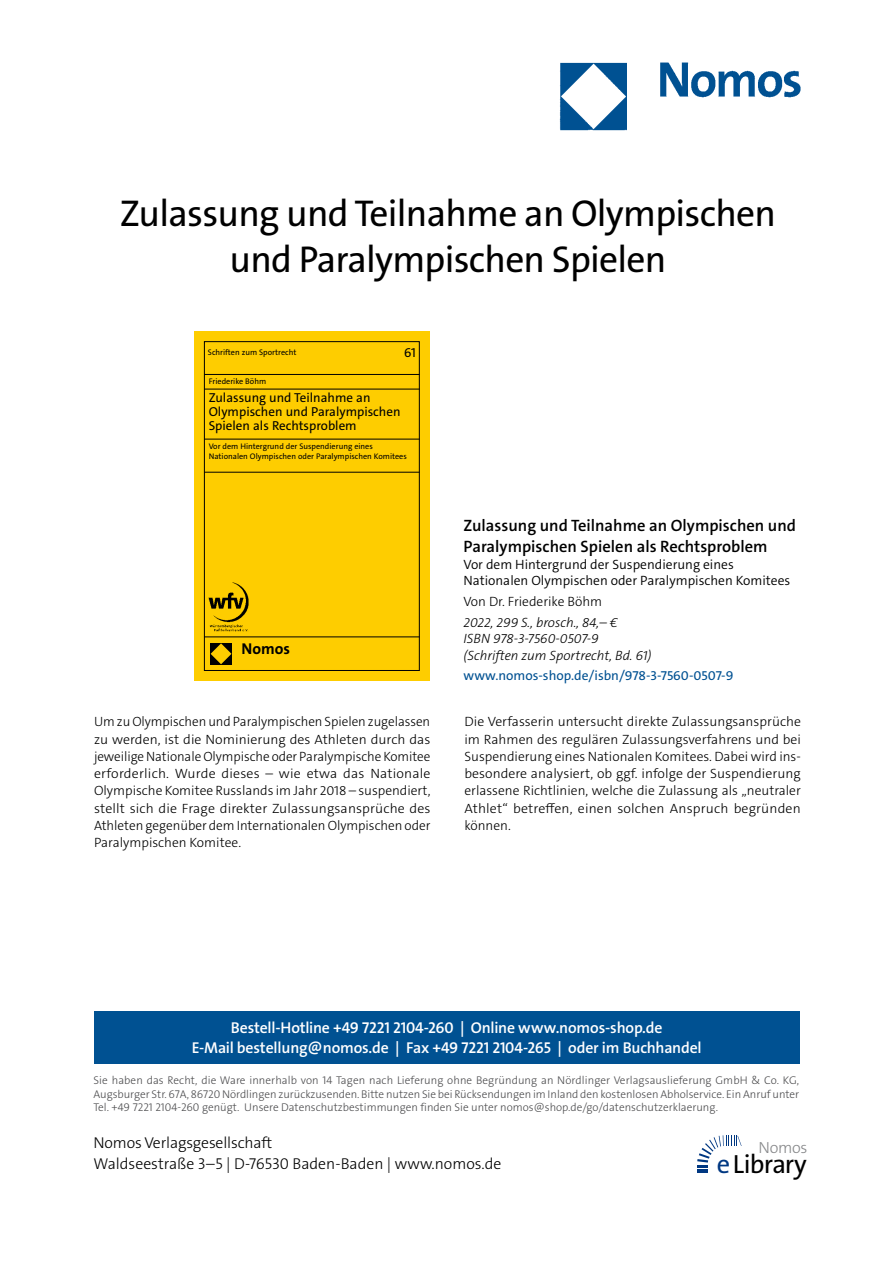
<style>
.page{position:relative;width:893px;height:1263px;background:#fff}
.page>*{position:absolute;margin:0;border:0;box-sizing:border-box;transform-origin:0 0}
.t1{font:37.5px/46.5px "The Sans Os F";letter-spacing:-.02em;color:#000;text-align:center}
.t2{font:26.4px "The Sans Os F";letter-spacing:-.03em;color:#000}
.t3{font:600 16.5px/21px "The Sans C5";color:#000}
.t4{font:300 16.2px "The Sans Os F";letter-spacing:-.02em;color:#87888a}
.t5{font:600 15.75px/21px "The Sans Os F";letter-spacing:-.01em;color:#fff;text-align:center}
.t6{font:300 15.75px/21px "The Sans Os F";color:#000}
.t7{font:700 15.75px "The Sans C5";color:#000}
.t8{font:300 13.5px/17.2px "The Sans C5";color:#000;text-align:justify}
.t9{font:300 13.5px/16.5px "The Sans C5";color:#000}
.t10{font:italic 300 13.5px/16.5px "The Sans C5";color:#000}
.t11{font:13.5px "The Sans C5";color:#005192}
.t12{font:13.05px/14.1px "The Sans C5";color:#000}
.t13{font:300 11.25px/13.5px "The Sans Os F";color:#4b4b4d;text-align:justify}
.t14{font:8.1px/9.8px "The Sans C5";color:#000}
.s1{color:#003882}
</style>
<div class="page">
<img style="left:559px;top:62px;width:242px;height:69px">
<div style="left:94px;top:1011px;width:705px;height:52px;background:#005192"></div>
<svg style="left:697px;top:1135px;width:45px;height:38px"></svg>
<div style="left:194px;top:331px;width:236px;height:349px;background:#fecd00"></div>
<div style="left:204px;top:341px;width:216px;height:330px;border:1px solid #000"></div>
<hr style="left:204px;top:374px;width:216px;height:1px;background:#000">
<hr style="left:204px;top:439px;width:216px;height:1px;background:#000">
<hr style="left:204px;top:472px;width:216px;height:1px;background:#000">
<hr style="left:204px;top:637px;width:216px;height:1px;background:#000">
<div style="left:210px;top:643px;width:22px;height:22px;background:#000"></div>
<svg style="left:211px;top:643px;width:20px;height:21px"></svg>
<img style="left:208px;top:582px;width:41px;height:50px">
<hr style="left:204px;top:389px;width:216px;height:1px;background:#000">
<h1 class="t1" style="left:120px;top:194px;width:658px">Zulassung und Teilnahme an Olympischen und Paralympischen Spielen</h1>
<p class="t14" style="left:208px;top:348px;width:90px">Schriften zum Sportrecht</p>
<p class="t12" style="left:404px;top:345px;width:13px">61</p>
<p class="t14" style="left:209px;top:377px;width:59px">Friederike Böhm</p>
<p class="t12" style="left:209px;top:391px;width:193px">Zulassung und Teilnahme an<br>Olympischen und Paralympischen<br>Spielen als Rechtsproblem</p>
<p class="t14" style="left:209px;top:442px;width:200px">Vor dem Hintergrund der Suspendierung eines<br>Nationalen Olympischen oder Paralympischen Komitees</p>
<p class="t7" style="left:242px;top:638px;width:50px">Nomos</p>
<p class="t3" style="left:463px;top:515px;width:334px">Zulassung und Teilnahme an Olympischen und<br>Paralympischen Spielen als Rechtsproblem</p>
<p class="t9" style="left:463px;top:556px;width:328px">Vor dem Hintergrund der Suspendierung eines<br>Nationalen Olympischen oder Paralympischen Komitees</p>
<p class="t8" style="left:463px;top:593px;width:140px">Von Dr. Friederike Böhm</p>
<p class="t10" style="left:463px;top:614px;width:190px">2022, 299 S., brosch., 84,– €<br>ISBN 978-3-7560-0507-9 (Schriften zum Sportrecht, Bd. 61)</p>
<p class="t11" style="left:463px;top:667px;width:271px">www.nomos-shop.de/isbn/978-3-7560-0507-9</p>
<p class="t8" style="left:94px;top:713px;width:338px">Um zu Olympischen und Paralympischen Spielen zugelassen zu werden, ist die Nominierung des Athleten durch das jeweilige Nationale Olympische oder Paralympische Komitee erforderlich. Wurde dieses – wie etwa das Nationale Olympische Komitee Russlands im Jahr 2018 – suspendiert, stellt sich die Frage direkter Zulassungsansprüche des Athleten gegenüber dem Internationalen Olympischen oder Paralympischen Komitee.</p>
<p class="t8" style="left:464px;top:713px;width:338px">Die Verfasserin untersucht direkte Zulassungsansprüche im Rahmen des regulären Zulassungsverfahrens und bei Suspendierung eines Nationalen Komitees. Dabei wird ins&shy;besondere analysiert, ob ggf. infolge der Suspendierung erlassene Richtlinien, welche die Zulassung als „neutraler Athlet“ betreffen, einen solchen Anspruch begründen können.</p>
<p class="t5" style="left:192px;top:1017px;width:511px">Bestell-Hotline +49 7221 2104-260 | Online www.nomos-shop.de<br>E-Mail bestellung@nomos.de | Fax +49 7221 2104-265 | oder im Buchhandel</p>
<p class="t13" style="left:94px;top:1074px;width:707px">Sie haben das Recht, die Ware innerhalb von 14 Tagen nach Lieferung ohne Begründung an Nördlinger Verlagsauslieferung GmbH &amp; Co. KG, Augsburger Str. 67A, 86720 Nördlingen zurückzusenden. Bitte nutzen Sie bei Rücksendungen im Inland den kostenlosen Abholservice. Ein Anruf unter Tel. +49 7221 2104-260 genügt. Unsere Datenschutzbestimmungen finden Sie unter nomos@shop.de/go/datenschutzerklaerung.</p>
<p class="t6" style="left:94px;top:1133px;width:409px">Nomos Verlagsgesellschaft<br>Waldseestraße 3–5 | D-76530 Baden-Baden | www.nomos.de</p>
<p class="t4" style="left:758px;top:1137px;width:51px">Nomos</p>
<h2 class="t2" style="left:717px;top:1153px;width:91px"><span class="s1">e</span>Library</h2>
</div>
